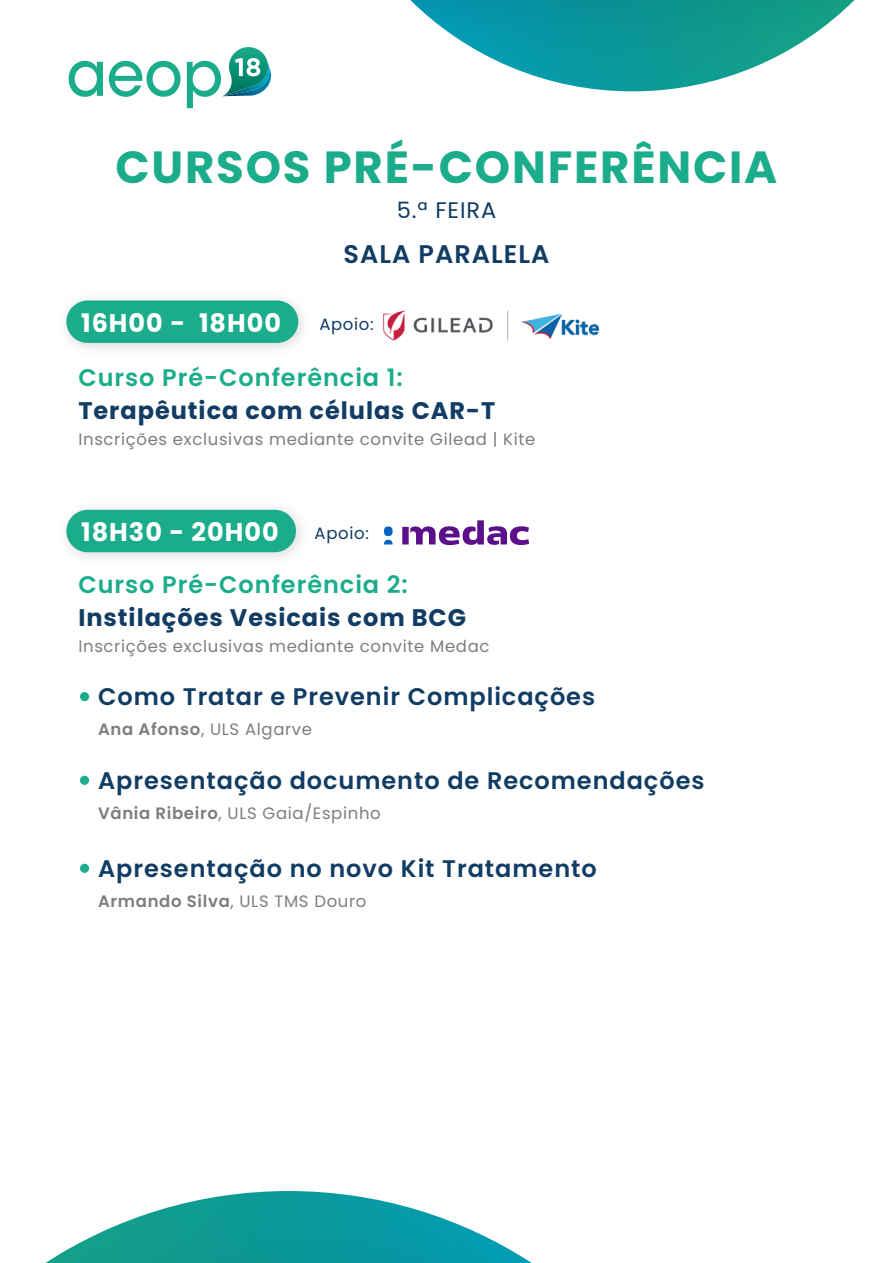
<style>
.page{position:relative;width:893px;height:1263px;background:#fff}
.page>*{position:absolute;margin:0;border:0;box-sizing:border-box;transform-origin:0 0}
.t1{font:500 62.55px "ITC Avant Garde Std";color:#1bad8b;scale:.94 1}
.t2{font:700 45px "Poppins";letter-spacing:.04em;color:#1bad8b}
.t3{font:700 25.5px "Poppins";letter-spacing:.04em;color:#fff}
.t4{font:600 25.5px "Poppins";letter-spacing:.04em;color:#113c64}
.t5{font:600 24px "Poppins";letter-spacing:.04em;color:#113c64}
.t6{font:700 24px "Poppins";letter-spacing:.04em;color:#113c64}
.t7{font:600 24px "Poppins";letter-spacing:.04em;color:#1bad8b}
.t8{font:22.5px "Poppins";letter-spacing:.04em;color:#113c64}
.t9{font:16.5px "Poppins";letter-spacing:.04em;color:#7d7d7d}
.t10{font:600 16.5px "Poppins";letter-spacing:.04em;color:#7d7d7d}
.t11{font:16.5px "Poppins";letter-spacing:.04em;color:#113c64}
.s1{font-weight:600}
.s2{font-weight:400}
</style>
<div class="page">
<svg style="left:45px;top:1191px;width:487px;height:72px"></svg>
<svg style="left:410px;top:0;width:444px;height:91px"></svg>
<svg style="left:223px;top:47px;width:48px;height:49px"></svg>
<img style="left:65px;top:299px;width:238px;height:50px">
<div style="left:66px;top:300px;width:232px;height:43px;background:#1bad8b;border-radius:21px"></div>
<img style="left:65px;top:508px;width:236px;height:50px">
<div style="left:66px;top:510px;width:230px;height:42px;background:#1bad8b;border-radius:21px"></div>
<div style="left:402px;top:527px;width:7px;height:17px;background:#5c0f8b"></div>
<svg style="left:410px;top:520px;width:119px;height:25px"></svg>
<div style="left:384px;top:526px;width:9px;height:10px;background:#0166c1;border-radius:50%"></div>
<svg style="left:384px;top:540px;width:9px;height:4px"></svg>
<img style="left:382px;top:310px;width:218px;height:31px">
<div style="left:80px;top:776px;width:9px;height:9px;background:#1bad8b;border-radius:50%"></div>
<div style="left:80px;top:864px;width:9px;height:9px;background:#1bad8b;border-radius:50%"></div>
<div style="left:80px;top:692px;width:9px;height:9px;background:#1bad8b;border-radius:50%"></div>
<h1 class="t1" style="left:66px;top:34px;width:168px">aeop</h1>
<h2 class="t2" style="left:116px;top:141px;width:663px">CURSOS PRÉ-CONFERÊNCIA</h2>
<h3 class="t8" style="left:397px;top:197px;width:101px">5.ª FEIRA</h3>
<h3 class="t4" style="left:344px;top:239px;width:207px">SALA PARALELA</h3>
<h3 class="t3" style="left:81px;top:308px;width:201px">16H00 - 18H00</h3>
<p class="t11" style="left:319px;top:315px;width:56px">Apoio:</p>
<h3 class="t7" style="left:78px;top:363px;width:326px">Curso Pré-Conferência 1:</h3>
<h3 class="t6" style="left:78px;top:396px;width:418px">Terapêutica com células CAR-T</h3>
<p class="t9" style="left:78px;top:430px;width:458px">Inscrições exclusivas mediante convite Gilead | Kite</p>
<h3 class="t3" style="left:81px;top:518px;width:199px">18H30 - 20H00</h3>
<p class="t11" style="left:315px;top:524px;width:56px">Apoio:</p>
<h3 class="t7" style="left:78px;top:571px;width:331px">Curso Pré-Conferência 2:</h3>
<h3 class="t6" style="left:78px;top:604px;width:389px">Instilações Vesicais com BCG</h3>
<p class="t9" style="left:78px;top:637px;width:413px">Inscrições exclusivas mediante convite Medac</p>
<h3 class="t5" style="left:98px;top:683px;width:498px">Como Tratar e Prevenir Complicações</h3>
<p class="t9" style="left:98px;top:720px;width:215px"><span class="s1">Ana Afonso</span>, ULS Algarve</p>
<h3 class="t5" style="left:98px;top:767px;width:608px">Apresentação documento de Recomendações</h3>
<p class="t9" style="left:98px;top:804px;width:284px"><span class="s1">Vânia Ribeiro</span>, ULS Gaia/Espinho</p>
<h3 class="t5" style="left:98px;top:854px;width:500px">Apresentação no novo Kit Tratamento</h3>
<p class="t10" style="left:98px;top:891px;width:270px">Armando Silva<span class="s2">, ULS TMS Douro</span></p>
</div>
